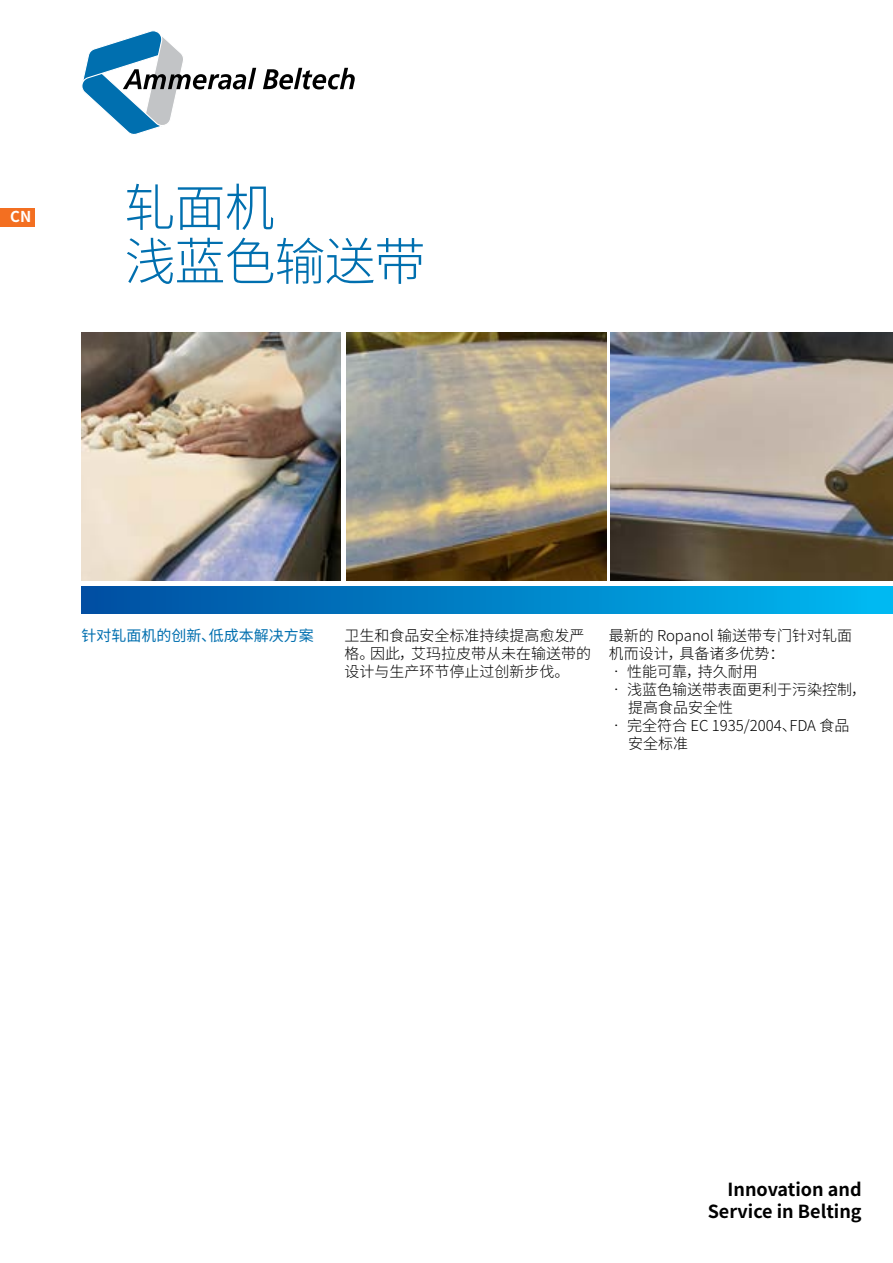
<style>
.page{position:relative;width:893px;height:1263px;background:#fff}
.page>*{position:absolute;margin:0;border:0;box-sizing:border-box;transform-origin:0 0}
.t1{font:300 51px/54px "Noto Sans CJ Ksc";letter-spacing:-.02em;color:#006faf}
.t2{font:700 18px/21.6px "Noto Sans CJ Ksc";color:#000;text-align:right}
.t3{font:300 15px/18px "Noto Sans CJ Ksc";color:#000}
.t4{font:15px "Noto Sans CJ Ksc";color:#006faf}
.t5{font:700 15px "Noto Sans CJ Ksc";color:#fff}
</style>
<div class="page">
<div style="left:0;top:208px;width:34px;height:18px;background:#f36f21"></div>
<svg style="left:82px;top:30px;width:174px;height:104px"></svg>
<svg style="left:263px;top:68px;width:92px;height:21px"></svg>
<div style="left:81px;top:586px;width:812px;height:28px;background:linear-gradient(to right,#004d9f,#00b9f1)"></div>
<img style="left:81px;top:332px;width:260px;height:249px">
<img style="left:611px;top:332px;width:282px;height:249px">
<img style="left:347px;top:332px;width:259px;height:249px">
<p class="t5" style="left:10px;top:208px;width:23px">CN</p>
<h1 class="t1" style="left:125px;top:182px;width:302px">轧面机<br>浅蓝色输送带</h1>
<p class="t3" style="left:344px;top:627px;width:248px">卫生和食品安全标准持续提高愈发严格。因此，艾玛拉皮带从未在输送带的设计与生产环节停止过创新步伐。</p>
<p class="t4" style="left:81px;top:627px;width:234px">针对轧面机的创新、低成本解决方案</p>
<p class="t3" style="left:609px;top:627px;width:245px">最新的 Ropanol 输送带专门针对轧面机而设计，具备诸多优势：</p>
<p class="t3" style="left:609px;top:663px;width:151px">• 性能可靠，持久耐用</p>
<p class="t3" style="left:628px;top:681px;width:239px;text-indent:-19px">• 浅蓝色输送带表面更利于污染控制，提高食品安全性</p>
<p class="t3" style="left:628px;top:717px;width:223px;text-indent:-19px">• 完全符合 EC 1935/2004、FDA 食品安全标准</p>
<p class="t2" style="left:708px;top:1179px;width:155px">Innovation and<br>Service in Belting</p>
</div>
